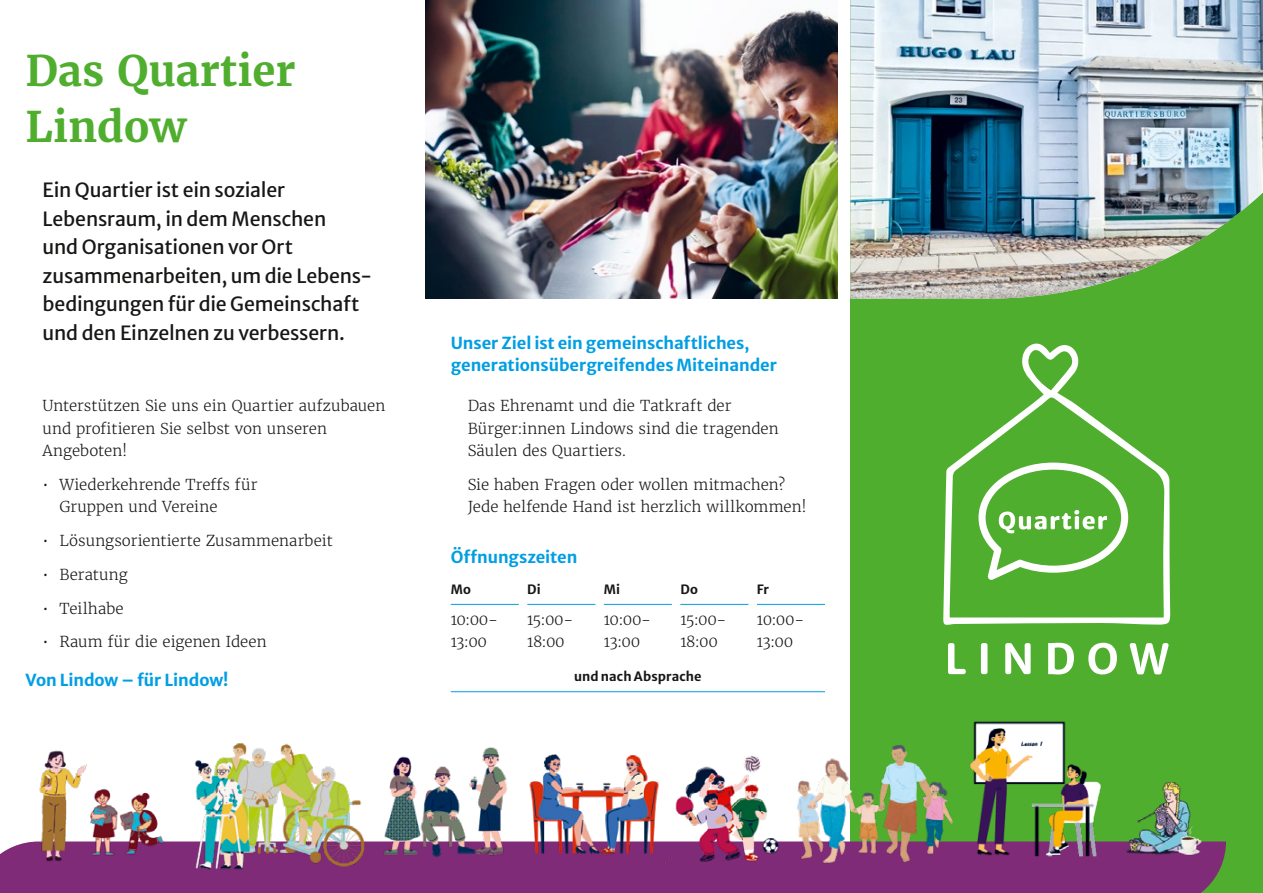
<style>
.page{position:relative;width:1263px;height:893px;background:#fff}
.page>*{position:absolute;margin:0;border:0;box-sizing:border-box;transform-origin:0 0}
.t1{font:700 42px/55.5px "Merriweather";color:#50ae2f}
.t2{font:19.5px/28.5px "Merriweather Sans";letter-spacing:-.01em;color:#181716}
.t3{font:700 16.5px/22.5px "Merriweather Sans";letter-spacing:-.005em;color:#009ee3}
.t4{font:300 15px/22.5px "Merriweather";color:#181716}
.t5{font:700 12.75px "Merriweather Sans";letter-spacing:.01em;color:#181716}
</style>
<div class="page">
<div style="left:851px;top:0;width:412px;height:893px;background:#50ae2f"></div>
<img style="left:850px;top:0;width:413px;height:299px">
<div style="left:0;top:841px;width:1226px;height:52px;background:#7f2b77"></div>
<img style="left:29px;top:654px;width:1174px;height:230px">
<hr style="left:451px;top:604px;width:68px;height:1px;background:#009ee3">
<hr style="left:527px;top:604px;width:68px;height:1px;background:#009ee3">
<hr style="left:604px;top:604px;width:68px;height:1px;background:#009ee3">
<hr style="left:680px;top:604px;width:68px;height:1px;background:#009ee3">
<hr style="left:757px;top:604px;width:68px;height:1px;background:#009ee3">
<hr style="left:451px;top:691px;width:374px;height:1px;background:#009ee3">
<img style="left:426px;top:0;width:412px;height:298px">
<svg style="left:943px;top:343px;width:227px;height:282px"></svg>
<svg style="left:1005px;top:643px;width:26px;height:31px"></svg>
<svg style="left:948px;top:643px;width:18px;height:31px"></svg>
<div style="left:981px;top:643px;width:6px;height:31px;background:#fff;border-radius:2px"></div>
<svg style="left:1129px;top:643px;width:40px;height:31px"></svg>
<svg style="left:1088px;top:643px;width:29px;height:31px"></svg>
<svg style="left:1048px;top:643px;width:26px;height:31px"></svg>
<svg style="left:978px;top:463px;width:150px;height:117px"></svg>
<h1 class="t1" style="left:26px;top:43px;width:272px">Das Quartier<br>Lindow</h1>
<h2 class="t2" style="left:43px;top:174px;width:331px">Ein Quartier ist ein sozialer<br>Lebensraum, in dem Menschen<br>und Organisationen vor Ort zusammenarbeiten, um die Lebens&shy;bedingungen für die Gemeinschaft und den Einzelnen zu verbessern.</h2>
<p class="t4" style="left:43px;top:394px;width:344px">Unterstützen Sie uns ein Quartier aufzubauen und profitieren Sie selbst von unseren<br>Angeboten!</p>
<p class="t4" style="left:60px;top:473px;width:199px;text-indent:-17px">• Wiederkehrende Treffs für<br>Gruppen und Vereine</p>
<p class="t4" style="left:43px;top:529px;width:292px">• Lösungsorientierte Zusammenarbeit</p>
<p class="t4" style="left:43px;top:563px;width:87px">• Beratung</p>
<p class="t4" style="left:43px;top:597px;width:83px">• Teilhabe</p>
<p class="t4" style="left:43px;top:631px;width:226px">• Raum für die eigenen Ideen</p>
<p class="t3" style="left:26px;top:667px;width:204px">Von Lindow – für Lindow!</p>
<p class="t3" style="left:451px;top:330px;width:328px">Unser Ziel ist ein gemeinschaftliches, generationsübergreifendes Miteinander</p>
<p class="t4" style="left:468px;top:394px;width:312px">Das Ehrenamt und die Tatkraft der<br>Bürger:innen Lindows sind die tragenden<br>Säulen des Quartiers.</p>
<p class="t4" style="left:468px;top:473px;width:340px">Sie haben Fragen oder wollen mitmachen?<br>Jede helfende Hand ist herzlich willkommen!</p>
<p class="t3" style="left:451px;top:543px;width:128px">Öffnungszeiten</p>
<p class="t5" style="left:451px;top:578px;width:22px">Mo</p>
<p class="t4" style="left:451px;top:608px;width:49px">10:00-<br>13:00</p>
<p class="t5" style="left:527px;top:578px;width:15px">Di</p>
<p class="t4" style="left:527px;top:608px;width:48px">15:00-<br>18:00</p>
<p class="t5" style="left:604px;top:578px;width:18px">Mi</p>
<p class="t4" style="left:604px;top:608px;width:49px">10:00-<br>13:00</p>
<p class="t5" style="left:680px;top:578px;width:19px">Do</p>
<p class="t4" style="left:680px;top:608px;width:48px">15:00-<br>18:00</p>
<p class="t5" style="left:574px;top:665px;width:129px">und nach Absprache</p>
<p class="t5" style="left:757px;top:578px;width:14px">Fr</p>
<p class="t4" style="left:757px;top:608px;width:49px">10:00-<br>13:00</p>
</div>
